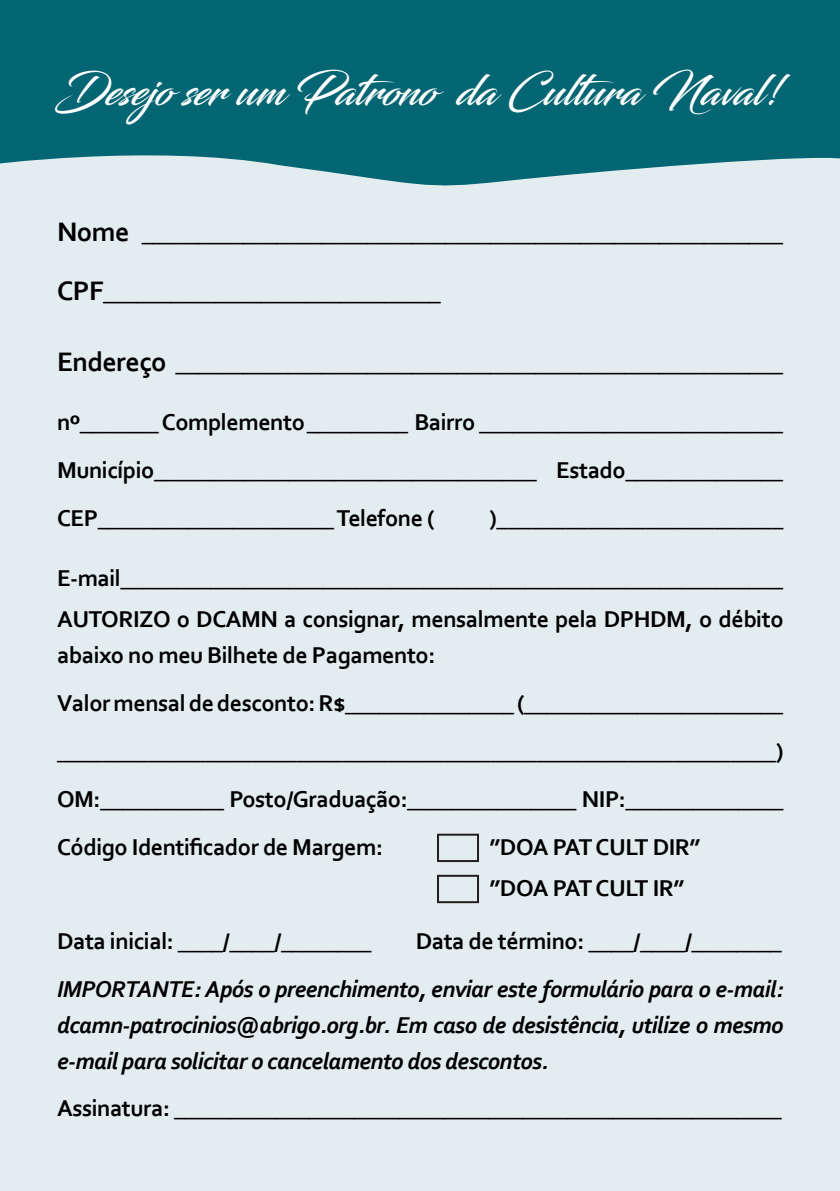
<style>
.page{position:relative;width:840px;height:1191px;background:#fff}
.page>*{position:absolute;margin:0;border:0;box-sizing:border-box;transform-origin:0 0}
.t1{font:42px "Blacksword";color:#fff}
.tEXTO{font:700 24px/48px "Corbel";letter-spacing:-.02em;color:#000}
.tEXTO-2{font:italic 700 24px/36px "Corbel";letter-spacing:-.025em;color:#000;text-align:justify}
.s1{font-size:28px}
</style>
<div class="page">
<div style="left:0;top:0;width:839px;height:1191px;background:#e3edef"></div>
<svg style="left:0;top:0;width:839px;height:186px;background:#1a727f"></svg>
<div style="left:437px;top:833px;width:41px;height:29px;border:2px solid #231f20"></div>
<div style="left:437px;top:874px;width:41px;height:29px;border:2px solid #231f20"></div>
<p class="t1" style="left:55px;top:66px;width:728px">Desejo ser um Patrono da Cultura Naval!</p>
<p class="tEXTO" style="left:57px;top:209px;width:727px"><span class="s1">Nome</span> _________________________________________________________</p>
<p class="tEXTO" style="left:57px;top:267px;width:385px"><span class="s1">CPF</span>______________________________</p>
<p class="tEXTO" style="left:57px;top:338px;width:727px"><span class="s1">Endereço</span> ______________________________________________________</p>
<p class="tEXTO" style="left:57px;top:398px;width:727px;text-align:justify">nº_______ Complemento _________ Bairro ___________________________ Município__________________________________ Estado______________ CEP_____________________ Telefone (</p>
<p class="tEXTO" style="left:489px;top:494px;width:295px">)_________________________</p>
<p class="tEXTO" style="left:57px;top:553px;width:727px">E-mail___________________________________________________________</p>
<p class="tEXTO" style="left:57px;top:601px;width:727px;line-height:36px">AUTORIZO o DCAMN a consignar, mensalmente pela DPHDM, o débito abaixo no meu Bilhete de Pagamento:</p>
<p class="tEXTO" style="left:57px;top:679px;width:727px">Valor mensal de desconto: R$_______________ (_______________________ _______________________________________________________________)</p>
<p class="tEXTO" style="left:57px;top:775px;width:727px">OM:___________ Posto/Graduação:_______________ NIP:______________</p>
<p class="tEXTO" style="left:57px;top:822px;width:327px">Código Identificador de Margem:</p>
<p class="tEXTO" style="left:489px;top:822px;width:212px">”DOA PAT CULT DIR”</p>
<p class="tEXTO" style="left:489px;top:864px;width:196px">”DOA PAT CULT IR”</p>
<p class="tEXTO" style="left:57px;top:917px;width:316px">Data inicial: ____/____/________</p>
<p class="tEXTO" style="left:415px;top:917px;width:367px">Data de término: ____/____/________</p>
<p class="tEXTO-2" style="left:57px;top:970px;width:727px">IMPORTANTE: Após o preenchimento, enviar este formulário para o e-mail: dcamn-patrocinios@abrigo.org.br. Em caso de desistência, utilize o mesmo e-mail para solicitar o cancelamento dos descontos.</p>
<p class="tEXTO" style="left:57px;top:1083px;width:725px">Assinatura: ______________________________________________________</p>
</div>
